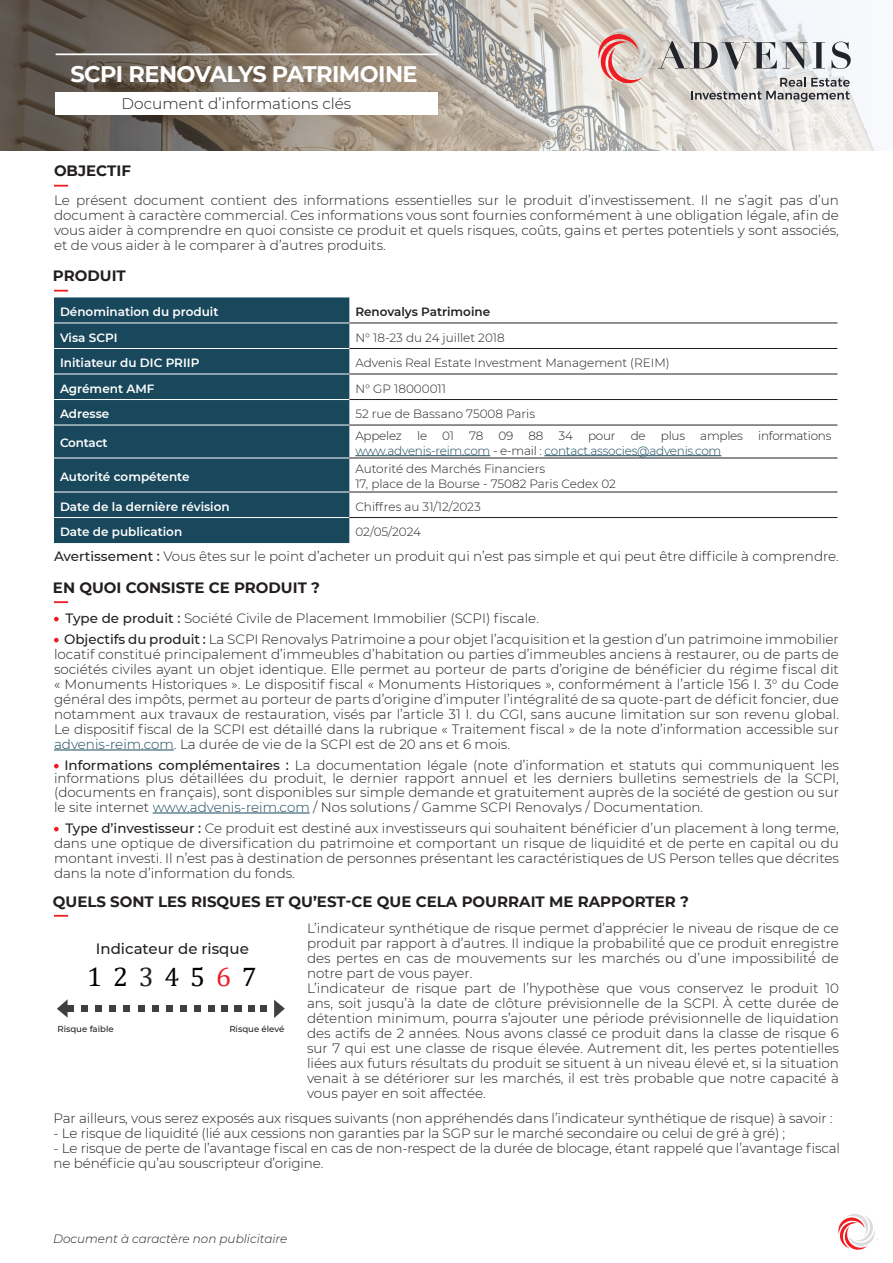
<style>
.page{position:relative;width:893px;height:1263px;background:#fff}
.page>*{position:absolute;margin:0;border:0;box-sizing:border-box;transform-origin:0 0}
.t1{font:27px "Cambria Math";color:#000001}
.t2{font:700 22.5px "Montserrat";letter-spacing:-.025em;color:#fff}
.t3{font:300 15.3px "Montserrat";color:#231f20}
.t4{font:700 15px "Montserrat";color:#231f20}
.t5{font:500 15px "Montserrat";color:#231f20}
.t6{font:300 13.5px/15px "Montserrat";color:#231f20;text-align:justify}
.t7{font:300 12px/15px "Montserrat";color:#231f20}
.t8{font:600 12px "Montserrat";color:#fff}
.t9{font:300 12px "Montserrat";letter-spacing:-.02em;color:#19485c}
.t10{font:italic 300 12px "Montserrat";color:#231f20}
.t11{font:600 12px "Montserrat";color:#231f20}
.t12{font:300 12px "Montserrat";letter-spacing:-.02em;color:#231f20}
.t13{font:600 12px "Montserrat";letter-spacing:-.02em;color:#fff}
.t14{font:500 8.55px "Montserrat";color:#231f20}
.s1{color:#231f20}
.s2{font-weight:500}
.s3{color:#19485c}
.s4{color:#ec1d25}
</style>
<div class="page">
<hr style="left:54px;top:750px;width:120px;height:1px;background:#19485c">
<hr style="left:153px;top:813px;width:157px;height:1px;background:#19485c">
<svg style="left:54px;top:617px;width:5px;height:4px"></svg>
<svg style="left:54px;top:638px;width:5px;height:4px"></svg>
<svg style="left:54px;top:764px;width:5px;height:4px"></svg>
<svg style="left:54px;top:827px;width:5px;height:4px"></svg>
<svg style="left:54px;top:185px;width:14px;height:2px"></svg>
<svg style="left:54px;top:290px;width:14px;height:2px"></svg>
<svg style="left:54px;top:601px;width:14px;height:2px"></svg>
<svg style="left:54px;top:915px;width:14px;height:2px"></svg>
<svg style="left:0;top:0;width:96px;height:151px;background:#5b524a"></svg>
<svg style="left:96px;top:0;width:778px;height:151px;background:#aca49b"></svg>
<div style="left:56px;top:92px;width:382px;height:23px;background:#fff"></div>
<svg style="left:597px;top:28px;width:254px;height:74px;background:#ccc4c2"></svg>
<hr style="left:56px;top:53px;width:382px;height:2px;background:#fff">
<svg style="left:838px;top:1214px;width:37px;height:36px"></svg>
<svg style="left:57px;top:999px;width:228px;height:19px"></svg>
<div style="left:54px;top:297px;width:295px;height:246px;background:#19485c"></div>
<hr style="left:349px;top:323px;width:488px;height:1px;background:#231f20">
<hr style="left:349px;top:348px;width:488px;height:1px;background:#231f20">
<hr style="left:349px;top:374px;width:488px;height:1px;background:#231f20">
<hr style="left:349px;top:399px;width:488px;height:1px;background:#231f20">
<hr style="left:349px;top:425px;width:488px;height:1px;background:#231f20">
<hr style="left:54px;top:323px;width:295px;height:1px;background:#fff">
<hr style="left:54px;top:348px;width:295px;height:1px;background:#fff">
<hr style="left:54px;top:374px;width:295px;height:1px;background:#fff">
<hr style="left:54px;top:399px;width:295px;height:1px;background:#fff">
<hr style="left:54px;top:425px;width:295px;height:1px;background:#fff">
<hr style="left:54px;top:458px;width:295px;height:1px;background:#fff">
<hr style="left:54px;top:492px;width:295px;height:1px;background:#fff">
<hr style="left:54px;top:517px;width:295px;height:1px;background:#fff">
<hr style="left:349px;top:458px;width:488px;height:1px;background:#231f20">
<hr style="left:349px;top:492px;width:488px;height:1px;background:#231f20">
<hr style="left:349px;top:517px;width:488px;height:1px;background:#231f20">
<hr style="left:355px;top:455px;width:135px;height:1px;background:#19485c">
<hr style="left:544px;top:455px;width:177px;height:1px;background:#19485c">
<h2 class="t2" style="left:70px;top:58px;width:349px">SCPI RENOVALYS PATRIMOINE</h2>
<p class="t3" style="left:122px;top:93px;width:231px">Document d’informations clés</p>
<p class="t4" style="left:54px;top:160px;width:78px">OBJECTIF</p>
<p class="t6" style="left:54px;top:192px;width:786px">Le présent document contient des informations essentielles sur le produit d’investissement. Il ne s’agit pas d’un document à caractère commercial. Ces informations vous sont fournies conformément à une obligation légale, afin de vous aider à comprendre en quoi consiste ce produit et quels risques, coûts, gains et pertes potentiels y sont associés, et de vous aider à le comparer à d’autres produits.</p>
<p class="t4" style="left:53px;top:265px;width:74px">PRODUIT</p>
<p class="t8" style="left:60px;top:303px;width:160px">Dénomination du produit</p>
<p class="t11" style="left:355px;top:303px;width:136px">Renovalys Patrimoine</p>
<p class="t8" style="left:60px;top:329px;width:59px">Visa SCPI</p>
<p class="t7" style="left:355px;top:329px;width:151px">N° 18-23 du 24 juillet 2018</p>
<p class="t8" style="left:60px;top:354px;width:141px">Initiateur du DIC PRIIP</p>
<p class="t7" style="left:355px;top:355px;width:316px">Advenis Real Estate Investment Management (REIM)</p>
<p class="t8" style="left:60px;top:380px;width:96px">Agrément AMF</p>
<p class="t7" style="left:355px;top:380px;width:92px">N° GP 18000011</p>
<p class="t8" style="left:60px;top:405px;width:51px">Adresse</p>
<p class="t7" style="left:355px;top:406px;width:181px">52 rue de Bassano 75008 Paris</p>
<p class="t13" style="left:60px;top:435px;width:49px">Contact</p>
<p class="t12" style="left:355px;top:427px;width:48px">Appelez</p>
<p class="t7" style="left:417px;top:428px;width:12px">le</p>
<p class="t7" style="left:442px;top:428px;width:13px">01</p>
<p class="t7" style="left:469px;top:428px;width:16px">78</p>
<p class="t7" style="left:498px;top:428px;width:16px">09</p>
<p class="t7" style="left:529px;top:428px;width:16px">88</p>
<p class="t7" style="left:559px;top:428px;width:16px">34</p>
<p class="t7" style="left:588px;top:428px;width:29px">pour</p>
<p class="t7" style="left:631px;top:428px;width:17px">de</p>
<p class="t7" style="left:661px;top:428px;width:26px">plus</p>
<p class="t7" style="left:700px;top:428px;width:44px">amples</p>
<p class="t12" style="left:758px;top:427px;width:75px">informations</p>
<p class="t9" style="left:355px;top:442px;width:367px">www.advenis-reim.com <span class="s1">- e-mail :</span> contact.associes@advenis.com</p>
<p class="t8" style="left:60px;top:468px;width:131px">Autorité compétente</p>
<p class="t7" style="left:355px;top:461px;width:262px">Autorité des Marchés Financiers<br>17, place de la Bourse - 75082 Paris Cedex 02</p>
<p class="t8" style="left:60px;top:498px;width:171px">Date de la dernière révision</p>
<p class="t7" style="left:355px;top:498px;width:127px">Chiffres au 31/12/2023</p>
<p class="t8" style="left:60px;top:523px;width:124px">Date de publication</p>
<p class="t7" style="left:355px;top:524px;width:67px">02/05/2024</p>
<p class="t6" style="left:54px;top:548px;width:786px"><span class="s2">Avertissement :</span> Vous êtes sur le point d’acheter un produit qui n’est pas simple et qui peut être difficile à comprendre.</p>
<p class="t4" style="left:53px;top:577px;width:269px">EN QUOI CONSISTE CE PRODUIT ?</p>
<p class="t6" style="left:64px;top:607px;width:776px;line-height:21px"><span class="s2">Type de produit :</span> Société Civile de Placement Immobilier (SCPI) fiscale.<br><span class="s2">Objectifs du produit :</span> La SCPI Renovalys Patrimoine a pour objet l’acquisition et la gestion d’un patrimoine immobilier</p>
<p class="t6" style="left:54px;top:646px;width:786px">locatif constitué principalement d’immeubles d’habitation ou parties d’immeubles anciens à restaurer, ou de parts de sociétés civiles ayant un objet identique. Elle permet au porteur de parts d’origine de bénéficier du régime fiscal dit « Monuments Historiques ». Le dispositif fiscal « Monuments Historiques », conformément à l’article 156 I. 3° du Code général des impôts, permet au porteur de parts d’origine d’imputer l’intégralité de sa quote-part de déficit foncier, due notamment aux travaux de restauration, visés par l’article 31 I. du CGI, sans aucune limitation sur son revenu global.<br>Le dispositif fiscal de la SCPI est détaillé dans la rubrique « Traitement fiscal » de la note d’information accessible sur <span class="s3">advenis-reim.com</span>. La durée de vie de la SCPI est de 20 ans et 6 mois.</p>
<p class="t6" style="left:54px;top:758px;width:786px;line-height:13.5px;text-indent:10px"><span class="s2">Informations complémentaires :</span> La documentation légale (note d’information et statuts qui communiquent les informations plus détaillées du produit, le dernier rapport annuel et les derniers bulletins semestriels de la SCPI, (documents en français), sont disponibles sur simple demande et gratuitement auprès de la société de gestion ou sur</p>
<p class="t6" style="left:65px;top:796px;width:775px;line-height:21px;text-indent:-11px">le site internet <span class="s3">www.advenis-reim.com</span> / Nos solutions / Gamme SCPI Renovalys / Documentation.<br><span class="s2">Type d’investisseur :</span> Ce produit est destiné aux investisseurs qui souhaitent bénéficier d’un placement à long terme,</p>
<p class="t6" style="left:54px;top:835px;width:786px">dans une optique de diversification du patrimoine et comportant un risque de liquidité et de perte en capital ou du montant investi. Il n’est pas à destination de personnes présentant les caractéristiques de US Person telles que décrites dans la note d’information du fonds.</p>
<p class="t4" style="left:53px;top:890px;width:638px">QUELS SONT LES RISQUES ET QU’EST-CE QUE CELA POURRAIT ME RAPPORTER ?</p>
<p class="t5" style="left:96px;top:938px;width:155px">Indicateur de risque</p>
<h1 class="t1" style="left:87px;top:961px;width:171px">1 2<span class="s1">3</span>4 5 <span class="s4">6</span> 7</h1>
<p class="t14" style="left:229px;top:1023px;width:57px">Risque élevé</p>
<p class="t14" style="left:57px;top:1023px;width:58px">Risque faible</p>
<p class="t6" style="left:307px;top:920px;width:533px;text-align:left">L’indicateur synthétique de risque permet d’apprécier le niveau de risque de ce produit par rapport à d’autres. Il indique la probabilité́que ce produit enregistre des pertes en cas de mouvements sur les marchés ou d’une impossibilité́de notre part de vous payer.<br>L’indicateur de risque part de l’hypothèse que vous conservez le produit 10 ans, soit jusqu’à la date de clôture prévisionnelle de la SCPI. À cette durée de détention minimum, pourra s’ajouter une période prévisionnelle de liquidation des actifs de 2 années. Nous avons classé ce produit dans la classe de risque 6 sur 7 qui est une classe de risque élevée. Autrement dit, les pertes potentielles liées aux futurs résultats du produit se situent à un niveau élevé et, si la situation venait à se détériorer sur les marchés, il est très probable que notre capacité à vous payer en soit affectée.</p>
<p class="t6" style="left:54px;top:1110px;width:781px">Par ailleurs, vous serez exposés aux risques suivants (non appréhendés dans l’indicateur synthétique de risque) à savoir :</p>
<p class="t6" style="left:54px;top:1125px;width:733px">- Le risque de liquidité (lié aux cessions non garanties par la SGP sur le marché secondaire ou celui de gré à gré) ;</p>
<p class="t6" style="left:54px;top:1140px;width:788px">- Le risque de perte de l’avantage fiscal en cas de non-respect de la durée de blocage, étant rappelé que l’avantage fiscal ne bénéficie qu’au souscripteur d’origine.</p>
<p class="t10" style="left:53px;top:1230px;width:236px">Document à caractère non publicitaire</p>
</div>
